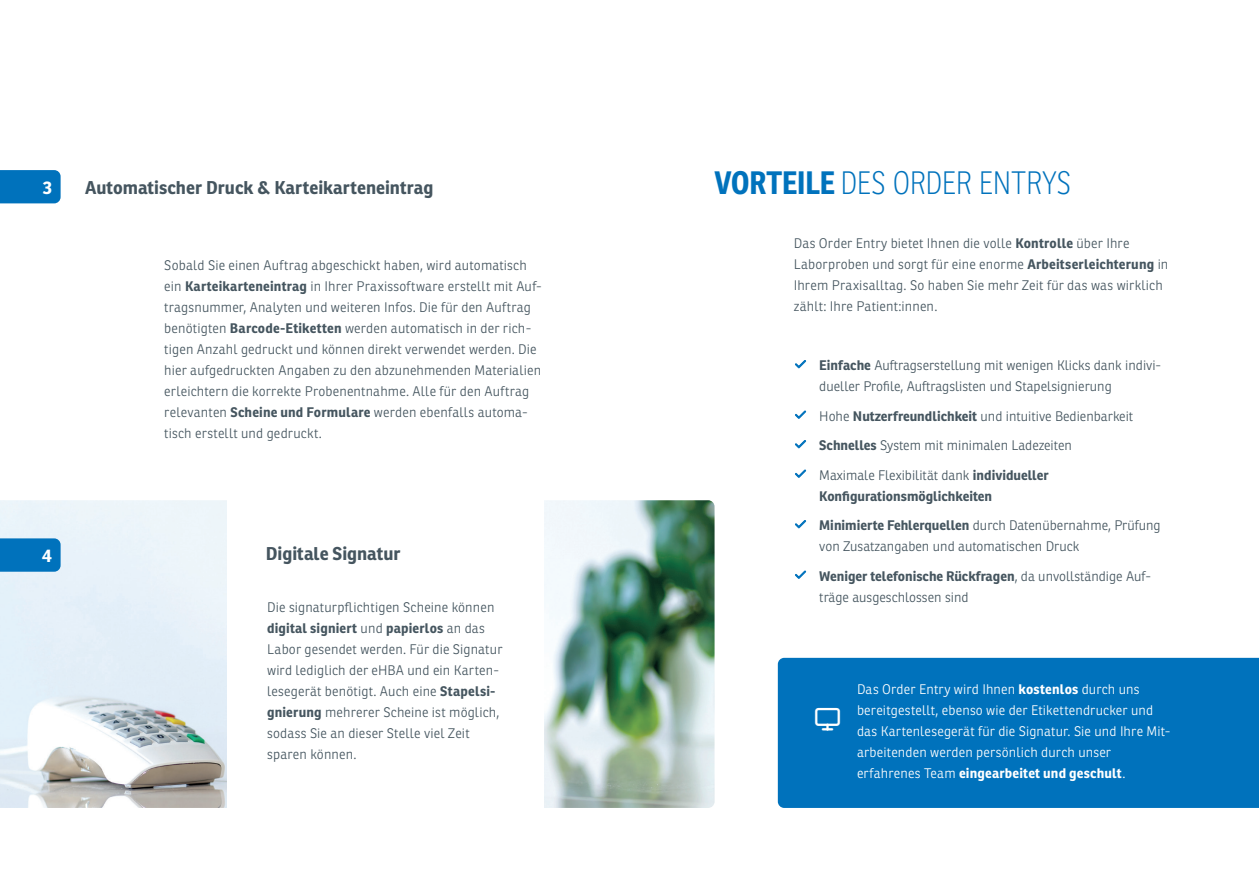
<style>
.page{position:relative;width:1259px;height:893px;background:#fff}
.page>*{position:absolute;margin:0;border:0;box-sizing:border-box;transform-origin:0 0}
.Titel{font:100 31.5px "Ronnia Cond";letter-spacing:-.005em;color:#0072bc}
.Zwischenüberschriften_NEU{font:700 18px "Ronnia";color:#45555f}
.Zwischenüberschriften_NEU-2{font:700 18px "Ronnia";color:#fff}
.Fließtext{font:300 13.5px/21px "Ronnia";letter-spacing:.01em;color:#45555f}
.Fließtext-2{font:300 13.5px/21px "Ronnia";letter-spacing:.01em;color:#fff}
.Fließtext-3{font:700 13.5px/21px "Ronnia";color:#45555f}
.s1{font-weight:700}
.s2{font-weight:300}
</style>
<div class="page">
<div style="left:0;top:170px;width:61px;height:33px;background:#0072bc"></div>
<img style="left:0;top:500px;width:714px;height:308px">
<svg style="left:227px;top:500px;width:317px;height:308px"></svg>
<svg style="left:0;top:538px;width:61px;height:34px;background:#0876be"></svg>
<div style="left:778px;top:658px;width:481px;height:150px;background:#0072bc"></div>
<svg style="left:815px;top:708px;width:25px;height:23px"></svg>
<p class="Zwischenüberschriften_NEU-2" style="left:43px;top:176px;width:11px">3</p>
<p class="Zwischenüberschriften_NEU" style="left:85px;top:176px;width:350px">Automatischer Druck &amp; Karteikarteneintrag</p>
<p class="Fließtext" style="left:164px;top:254px;width:379px">Sobald Sie einen Auftrag abgeschickt haben, wird automatisch ein <span class="s1">Karteikarteneintrag</span> in Ihrer Praxissoftware erstellt mit Auf&shy;tragsnummer, Analyten und weiteren Infos. Die für den Auftrag benötigten <span class="s1">Barcode-Etiketten</span> werden automatisch in der rich&shy;tigen Anzahl gedruckt und können direkt verwendet werden. Die hier aufgedruckten Angaben zu den abzunehmenden Materialien erleichtern die korrekte Probenentnahme. Alle für den Auftrag relevanten <span class="s1">Scheine und Formulare</span> werden ebenfalls automa&shy;tisch erstellt und gedruckt.</p>
<p class="Zwischenüberschriften_NEU-2" style="left:42px;top:544px;width:12px">4</p>
<p class="Zwischenüberschriften_NEU" style="left:266px;top:543px;width:136px">Digitale Signatur</p>
<p class="Fließtext" style="left:267px;top:597px;width:237px">Die signaturpflichtigen Scheine können <span class="s1">digital signiert</span> und <span class="s1">papierlos</span> an das Labor gesendet werden. Für die Signatur wird lediglich der eHBA und ein Karten&shy;lesegerät benötigt. Auch eine <span class="s1">Stapelsi&shy;gnierung</span> mehrerer Scheine ist möglich, sodass Sie an dieser Stelle viel Zeit sparen können.</p>
<p class="Titel" style="left:714px;top:165px;width:358px"><span class="s1">VORTEILE</span> DES ORDER ENTRYS</p>
<p class="Fließtext" style="left:794px;top:233px;width:376px">Das Order Entry bietet Ihnen die volle <span class="s1">Kontrolle</span> über Ihre Laborproben und sorgt für eine enorme <span class="s1">Arbeitserleichterung</span> in Ihrem Praxisalltag. So haben Sie mehr Zeit für das was wirklich zählt: Ihre Patient:innen.</p>
<p class="Fließtext" style="left:819px;top:355px;width:343px"><span class="s1">Einfache</span> Auftragserstellung mit wenigen Klicks dank indivi&shy;dueller Profile, Auftragslisten und Stapelsignierung</p>
<p class="Fließtext" style="left:819px;top:405px;width:315px">Hohe <span class="s1">Nutzerfreundlichkeit</span> und intuitive Bedienbarkeit</p>
<p class="Fließtext" style="left:819px;top:435px;width:254px"><span class="s1">Schnelles</span> System mit minimalen Ladezeiten</p>
<p class="Fließtext-3" style="left:819px;top:464px;width:231px"><span class="s2">Maximale Flexibilität dank</span> individueller<br>Konfigurationsmöglichkeiten</p>
<p class="Fließtext" style="left:819px;top:515px;width:343px"><span class="s1">Minimierte Fehlerquellen</span> durch Datenübernahme, Prüfung von Zusatzangaben und automatischen Druck</p>
<p class="Fließtext" style="left:819px;top:565px;width:333px"><span class="s1">Weniger telefonische Rückfragen</span>, da unvollständige Auf&shy;träge ausgeschlossen sind</p>
<p class="Fließtext-2" style="left:857px;top:679px;width:315px">Das Order Entry wird Ihnen <span class="s1">kostenlos</span> durch uns bereitgestellt, ebenso wie der Etikettendrucker und das Kartenlesegerät für die Signatur. Sie und Ihre Mit&shy;arbeitenden werden persönlich durch unser erfahrenes Team <span class="s1">eingearbeitet und geschult</span>.</p>
</div>
